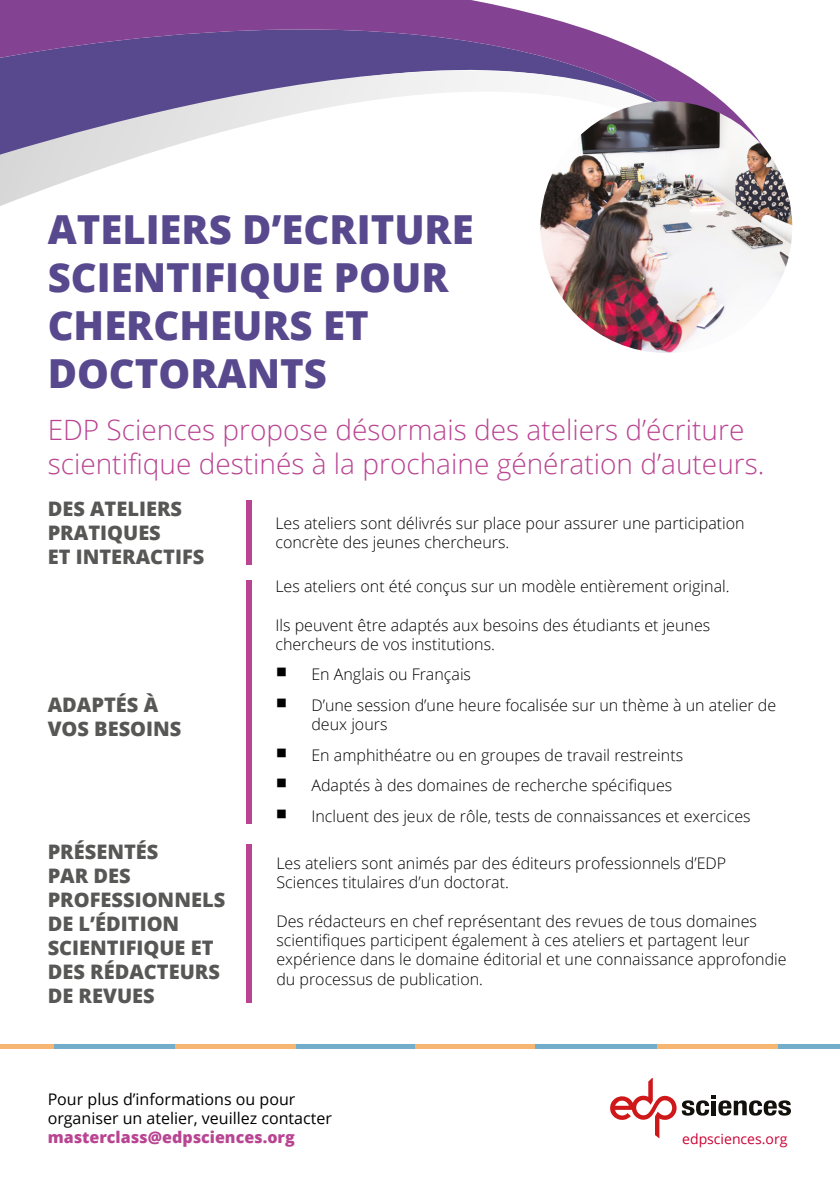
<style>
.page{position:relative;width:840px;height:1191px;background:#fff}
.page>*{position:absolute;margin:0;border:0;box-sizing:border-box;transform-origin:0 0}
.t1{font:800 40px/48px "Open Sans";color:#58498e}
.t2{font:300 28px/33.6px "Open Sans";color:#b94492}
.t3{font:800 20px/24px "Open Sans";color:#575756}
.t4{font:300 16px/19.2px "Open Sans";color:#000}
.t5{font:16px/19.2px "Open Sans";color:#000}
.t6{font:800 16px "Open Sans";color:#b94492}
.t7{font:14px "Open Sans";color:#c03}
</style>
<div class="page">
<hr style="left:0;top:1044px;width:55px;height:4px;background:#f6b671">
<hr style="left:54px;top:1044px;width:121px;height:4px;background:#73adca">
<hr style="left:175px;top:1044px;width:122px;height:4px;background:#f6b671">
<hr style="left:296px;top:1044px;width:121px;height:4px;background:#73adca">
<hr style="left:414px;top:1044px;width:122px;height:4px;background:#f6b671">
<hr style="left:535px;top:1044px;width:121px;height:4px;background:#73adca">
<hr style="left:657px;top:1044px;width:121px;height:4px;background:#f6b671">
<hr style="left:777px;top:1044px;width:62px;height:4px;background:#73adca">
<svg style="left:610px;top:1078px;width:180px;height:60px"></svg>
<svg style="left:0;top:0;width:771px;height:206px"></svg>
<img style="left:540px;top:101px;width:251px;height:252px;border-radius:125px">
<div style="left:246px;top:500px;width:6px;height:65px;background:#b94492"></div>
<div style="left:246px;top:580px;width:6px;height:243px;background:#b94492"></div>
<div style="left:246px;top:843px;width:6px;height:159px;background:#b94492"></div>
<p class="t1" style="left:48px;top:204px;width:427px">ATELIERS D’ECRITURE<br>SCIENTIFIQUE POUR<br>CHERCHEURS ET<br>DOCTORANTS</p>
<p class="t2" style="left:48px;top:413px;width:718px">EDP Sciences propose désormais des ateliers d’écriture scientifique destinés à la prochaine génération d’auteurs.</p>
<p class="t3" style="left:48px;top:495px;width:136px">DES ATELIERS</p>
<p class="t3" style="left:48px;top:519px;width:115px">PRATIQUES</p>
<p class="t3" style="left:48px;top:543px;width:158px">ET INTERACTIFS</p>
<p class="t4" style="left:275px;top:513px;width:470px">Les ateliers sont délivrés sur place pour assurer une participation concrète des jeunes chercheurs.</p>
<p class="t4" style="left:275px;top:576px;width:455px">Les ateliers ont été conçus sur un modèle entièrement original.</p>
<p class="t4" style="left:275px;top:614px;width:436px">Ils peuvent être adaptés aux besoins des étudiants et jeunes chercheurs de vos institutions.</p>
<p class="t4" style="left:311px;top:664px;width:161px">En Anglais ou Français</p>
<p class="t4" style="left:311px;top:695px;width:466px">D’une session d’une heure focalisée sur un thème à un atelier de deux jours</p>
<p class="t4" style="left:311px;top:745px;width:373px">En amphithéatre ou en groupes de travail restreints</p>
<p class="t4" style="left:311px;top:775px;width:362px">Adaptés à des domaines de recherche spécifiques</p>
<p class="t4" style="left:311px;top:806px;width:440px">Incluent des jeux de rôle, tests de connaissances et exercices</p>
<p class="t4" style="left:276px;top:853px;width:451px">Les ateliers sont animés par des éditeurs professionnels d’EDP<br>Sciences titulaires d’un doctorat.</p>
<p class="t4" style="left:276px;top:911px;width:511px">Des rédacteurs en chef représentant des revues de tous domaines scientifiques participent également à ces ateliers et partagent leur expérience dans le domaine éditorial et une connaissance approfondie du processus de publication.</p>
<p class="t3" style="left:48px;top:692px;width:135px">ADAPTÉS À<br>VOS BESOINS</p>
<p class="t3" style="left:48px;top:838px;width:179px">PRÉSENTÉS<br>PAR DES<br>PROFESSIONNELS<br>DE L’ÉDITION<br>SCIENTIFIQUE ET<br>DES RÉDACTEURS<br>DE REVUES</p>
<p class="t5" style="left:48px;top:1089px;width:286px">Pour plus d’informations ou pour organiser un atelier, veuillez contacter</p>
<p class="t6" style="left:48px;top:1125px;width:248px">masterclass@edpsciences.org</p>
<p class="t7" style="left:681px;top:1129px;width:107px">edpsciences.org</p>
</div>
